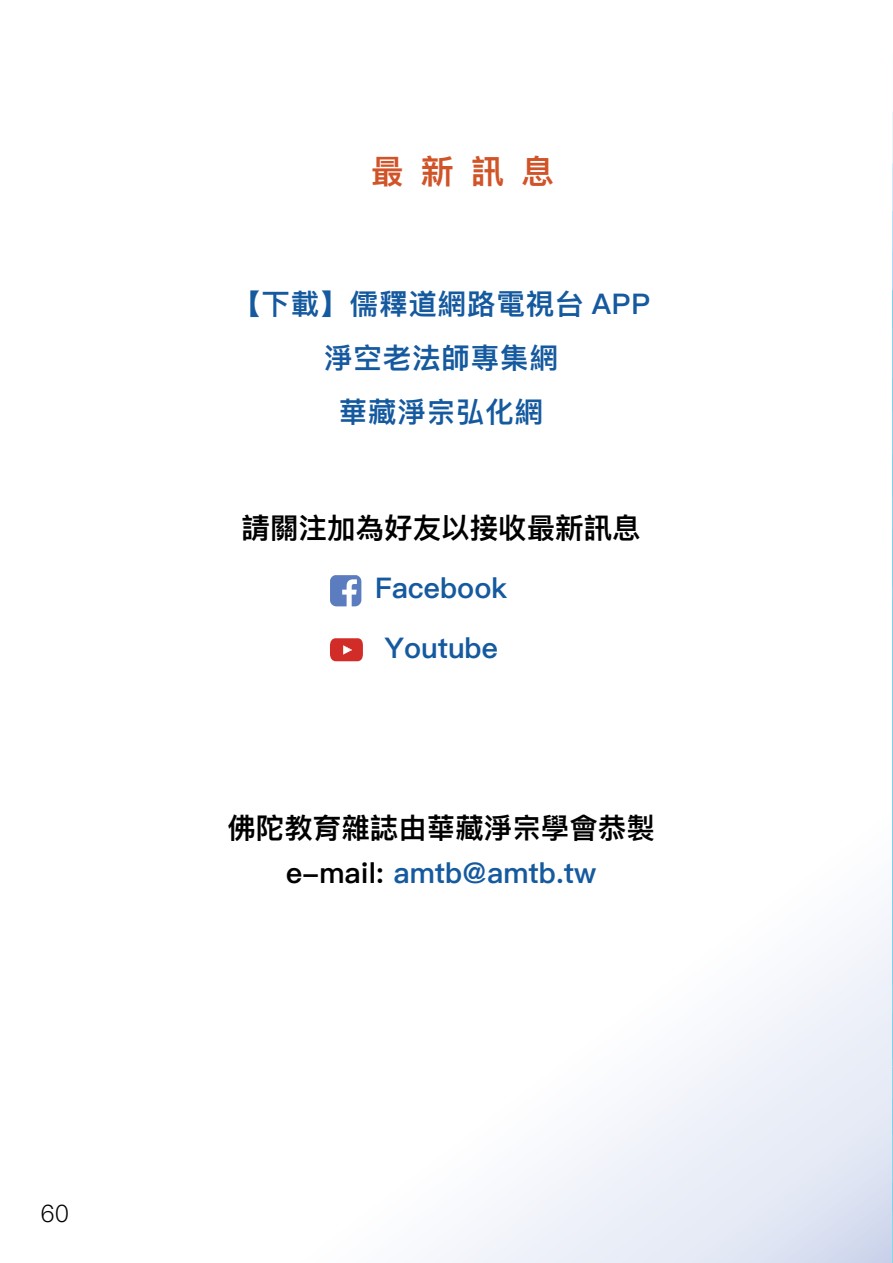
<style>
.page{position:relative;width:893px;height:1263px;background:#fff}
.page>*{position:absolute;margin:0;border:0;box-sizing:border-box;transform-origin:0 0}
.t1{font:600 33px "Ping Fang TC";color:#d15328}
.t2{font:600 28.5px/45px "Ping Fang TC";color:#000;text-align:center}
.t3{font:600 28.5px/54px "Ping Fang SC";letter-spacing:.03em;color:#15599f;text-align:center}
.t4{font:600 28.5px/60px "Ping Fang TC";color:#15599f;text-align:center}
.t5{font:300 24px "Ping Fang TC";color:#000}
.s1{color:#15599f}
</style>
<div class="page">
<svg style="left:334px;top:580px;width:558px;height:683px"></svg>
<svg style="left:330px;top:638px;width:33px;height:23px"></svg>
<svg style="left:330px;top:575px;width:31px;height:32px"></svg>
<svg style="left:892px;top:112px;width:1px;height:1151px"></svg>
<p class="t5" style="left:40px;top:1198px;width:30px">60</p>
<p class="t1" style="left:371px;top:150px;width:185px">最新訊息</p>
<p class="t3" style="left:232px;top:276px;width:419px">【下載】儒釋道網路電視台 APP淨空老法師專集網<br>華藏淨宗弘化網</p>
<p class="t2" style="left:242px;top:505px;width:400px">請關注加為好友以接收最新訊息</p>
<p class="t4" style="left:375px;top:558px;width:134px">Facebook<br>Youtube</p>
<p class="t2" style="left:227px;top:805px;width:429px">佛陀教育雜誌由華藏淨宗學會恭製e-mail: <span class="s1">amtb@amtb.tw</span></p>
</div>
